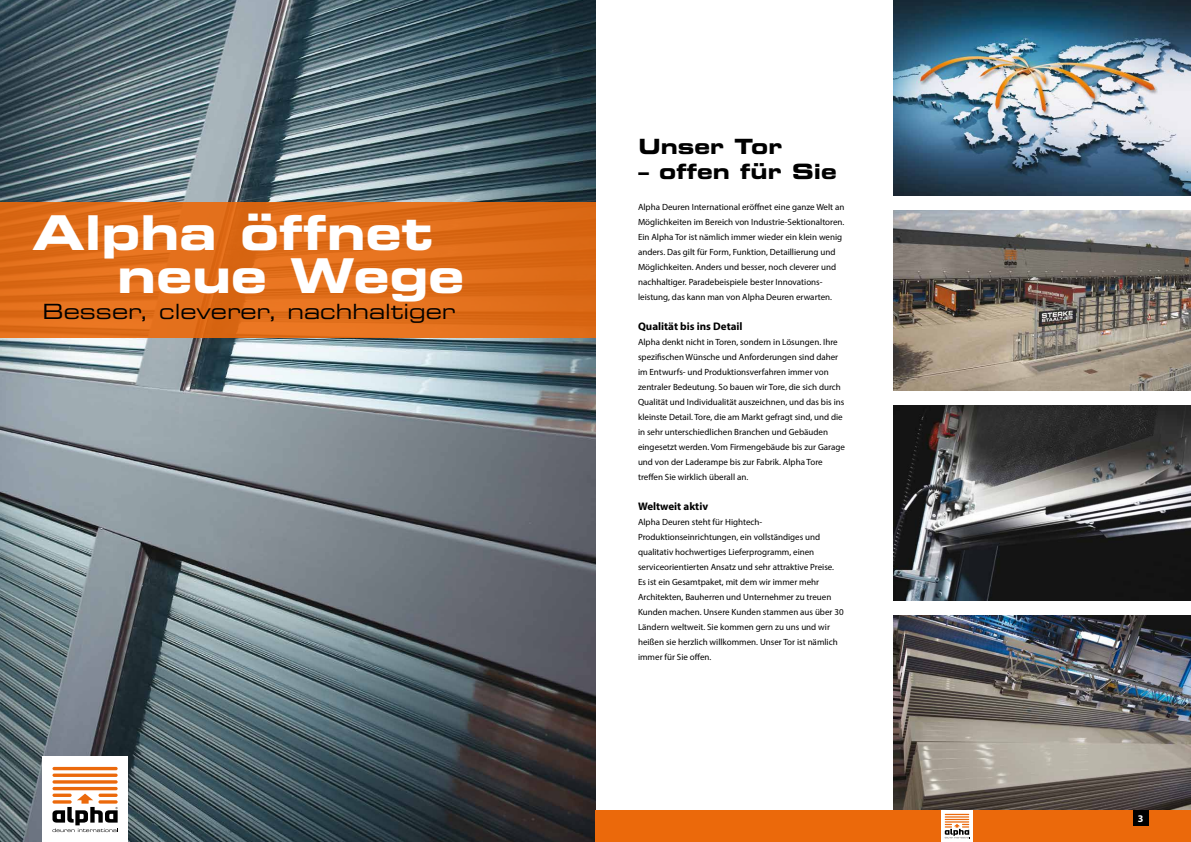
<style>
.page{position:relative;width:1191px;height:842px;background:#fff}
.page>*{position:absolute;margin:0;border:0;box-sizing:border-box;transform-origin:0 0}
.t1{font:48px "Eurostile Bold Extended Two";color:#fff}
.t2{font:21px "Eurostile Extended Two";color:#000}
.t3{font:21px "Eurostile Bold Extended Two";color:#000}
.t4{font:700 11px "Myriad Pro";color:#000}
.t5{font:700 10.2px "Myriad Pro";color:#fff}
.t6{font:9px/15px "Myriad Pro";color:#000}
</style>
<div class="page">
<img style="left:0;top:0;width:595px;height:842px">
<img style="left:893px;top:405px;width:298px;height:195px">
<img style="left:893px;top:210px;width:298px;height:180px">
<div style="left:0;top:202px;width:595px;height:136px;background:#de6c19"></div>
<img style="left:893px;top:615px;width:298px;height:195px">
<img style="left:893px;top:0;width:298px;height:195px">
<div style="left:595px;top:810px;width:596px;height:32px;background:#eb690b"></div>
<div style="left:1133px;top:810px;width:15px;height:15px;background:#000"></div>
<svg style="left:941px;top:810px;width:32px;height:32px"></svg>
<svg style="left:944px;top:814px;width:26px;height:24px"></svg>
<div style="left:43px;top:757px;width:85px;height:85px;background:#fff"></div>
<hr style="left:52px;top:767px;width:66px;height:3px;background:#eb690b;border-radius:2px">
<svg style="left:52px;top:780px;width:66px;height:4px"></svg>
<svg style="left:52px;top:773px;width:66px;height:4px"></svg>
<hr style="left:52px;top:787px;width:66px;height:3px;background:#eb690b;border-radius:2px">
<svg style="left:52px;top:794px;width:66px;height:38px"></svg>
<h1 class="t1" style="left:33px;top:199px;width:402px">Alpha öffnet</h1>
<h1 class="t1" style="left:117px;top:242px;width:348px">neue Wege</h1>
<h2 class="t2" style="left:43px;top:297px;width:414px">Besser, cleverer, nachhaltiger</h2>
<h2 class="t3" style="left:638px;top:132px;width:145px">Unser Tor</h2>
<h2 class="t3" style="left:638px;top:157px;width:200px">– offen für Sie</h2>
<p class="t6" style="left:638px;top:199px;width:208px">Alpha Deuren International eröffnet eine ganze Welt an Möglichkeiten im Bereich von Industrie-Sektionaltoren.<br>Ein Alpha Tor ist nämlich immer wieder ein klein wenig anders. Das gilt für Form, Funktion, Detaillierung und Möglichkeiten. Anders und besser, noch cleverer und nachhaltiger. Paradebeispiele bester Innovations&shy;leistung, das kann man von Alpha Deuren erwarten.</p>
<p class="t4" style="left:638px;top:319px;width:106px">Qualität bis ins Detail</p>
<p class="t6" style="left:638px;top:334px;width:208px">Alpha denkt nicht in Toren, sondern in Lösungen. Ihre spezifischen Wünsche und Anforderungen sind daher im Entwurfs- und Produktionsverfahren immer von zentraler Bedeutung. So bauen wir Tore, die sich durch Qualität und Individualität auszeichnen, und das bis ins kleinste Detail. Tore, die am Markt gefragt sind, und die in sehr unterschiedlichen Branchen und Gebäuden eingesetzt werden. Vom Firmengebäude bis zur Garage und von der Laderampe bis zur Fabrik. Alpha Tore treffen Sie wirklich überall an.</p>
<p class="t4" style="left:638px;top:499px;width:72px">Weltweit aktiv</p>
<p class="t6" style="left:638px;top:514px;width:207px">Alpha Deuren steht für Hightech-Produktionseinrichtungen, ein vollständiges und qualitativ hochwertiges Lieferprogramm, einen serviceorientierten Ansatz und sehr attraktive Preise.<br>Es ist ein Gesamtpaket, mit dem wir immer mehr Architekten, Bauherren und Unternehmer zu treuen Kunden machen. Unsere Kunden stammen aus über 30<br>Ländern weltweit. Sie kommen gern zu uns und wir heißen sie herzlich willkommen. Unser Tor ist nämlich immer für Sie offen.</p>
<p class="t5" style="left:1138px;top:811px;width:7px">3</p>
</div>
